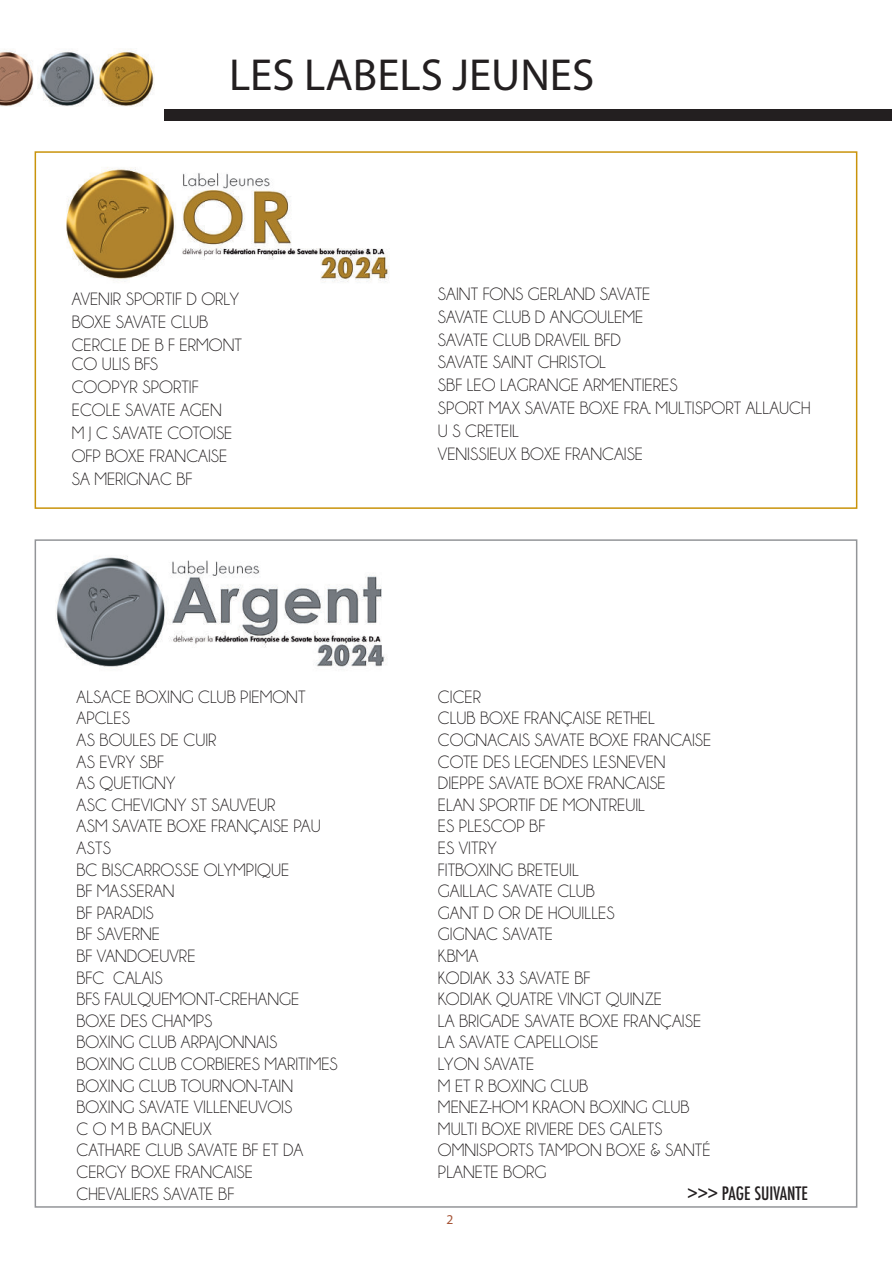
<style>
.page{position:relative;width:893px;height:1263px;background:#fff}
.page>*{position:absolute;margin:0;border:0;box-sizing:border-box;transform-origin:0 0}
.t1{font:45px "Myriad Pro";color:#231f20}
.t2{font:18px/21.6px "Champagne&Limousines";color:#231f20}
.t3{font:500 condensed 18px "Futura";color:#231f20}
.t4{font:13.5px "Myriad Pro";color:#a55335}
</style>
<div class="page">
<img style="left:66px;top:167px;width:324px;height:115px">
<img style="left:56px;top:556px;width:330px;height:111px">
<img style="left:0;top:50px;width:34px;height:56px">
<img style="left:38px;top:49px;width:117px;height:58px">
<div style="left:164px;top:109px;width:728px;height:11px;background:#231f20"></div>
<div style="left:35px;top:151px;width:822px;height:358px;border:2px solid #c9930b"></div>
<h1 class="t1" style="left:229px;top:58px;width:367px">LES LABELS JEUNES</h1>
<p class="t2" style="left:72px;top:288px;width:172px;line-height:22.8px">AVENIR SPORTIF D ORLY<br>BOXE SAVATE CLUB<br>CERCLE DE B F ERMONT</p>
<p class="t2" style="left:72px;top:354px;width:162px;line-height:22.8px">CO ULIS BFS<br>COOPYR SPORTIF<br>ECOLE SAVATE AGEN<br>M J C SAVATE COTOISE<br>OFP BOXE FRANCAISE<br>SA MERIGNAC BF</p>
<p class="t2" style="left:438px;top:283px;width:374px;line-height:22.8px">SAINT FONS GERLAND SAVATE<br>SAVATE CLUB D ANGOULEME<br>SAVATE CLUB DRAVEIL BFD<br>SAVATE SAINT CHRISTOL<br>SBF LEO LAGRANGE ARMENTIERES<br>SPORT MAX SAVATE BOXE FRA. MULTISPORT ALLAUCH<br>U S CRETEIL<br>VENISSIEUX BOXE FRANCAISE</p>
<p class="t2" style="left:77px;top:687px;width:263px">ALSACE BOXING CLUB PIEMONT<br>APCLES<br>AS BOULES DE CUIR<br>AS EVRY SBF<br>AS QUETIGNY<br>ASC CHEVIGNY ST SAUVEUR<br>ASM SAVATE BOXE FRANÇAISE PAU<br>ASTS<br>BC BISCARROSSE OLYMPIQUE<br>BF MASSERAN<br>BF PARADIS<br>BF SAVERNE<br>BF VANDOEUVRE<br>BFC CALAIS<br>BFS FAULQUEMONT-CREHANGE<br>BOXE DES CHAMPS<br>BOXING CLUB ARPAJONNAIS<br>BOXING CLUB CORBIERES MARITIMES<br>BOXING CLUB TOURNON-TAIN<br>BOXING SAVATE VILLENEUVOIS<br>C O M B BAGNEUX<br>CATHARE CLUB SAVATE BF ET DA<br>CERGY BOXE FRANCAISE<br>CHEVALIERS SAVATE BF</p>
<p class="t2" style="left:438px;top:687px;width:275px">CICER<br>CLUB BOXE FRANÇAISE RETHEL<br>COGNACAIS SAVATE BOXE FRANCAISE<br>COTE DES LEGENDES LESNEVEN<br>DIEPPE SAVATE BOXE FRANCAISE<br>ELAN SPORTIF DE MONTREUIL<br>ES PLESCOP BF<br>ES VITRY<br>FITBOXING BRETEUIL<br>GAILLAC SAVATE CLUB<br>GANT D OR DE HOUILLES<br>GIGNAC SAVATE<br>KBMA<br>KODIAK 33 SAVATE BF<br>KODIAK QUATRE VINGT QUINZE<br>LA BRIGADE SAVATE BOXE FRANÇAISE<br>LA SAVATE CAPELLOISE<br>LYON SAVATE<br>M ET R BOXING CLUB<br>MENEZ-HOM KRAON BOXING CLUB<br>MULTI BOXE RIVIERE DES GALETS<br>OMNISPORTS TAMPON BOXE &amp; SANTÉ<br>PLANETE BORG</p>
<p class="t3" style="left:687px;top:1183px;width:122px">&gt;&gt;&gt; PAGE SUIVANTE</p>
<p class="t4" style="left:446px;top:1214px;width:8px">2</p>
</div>
